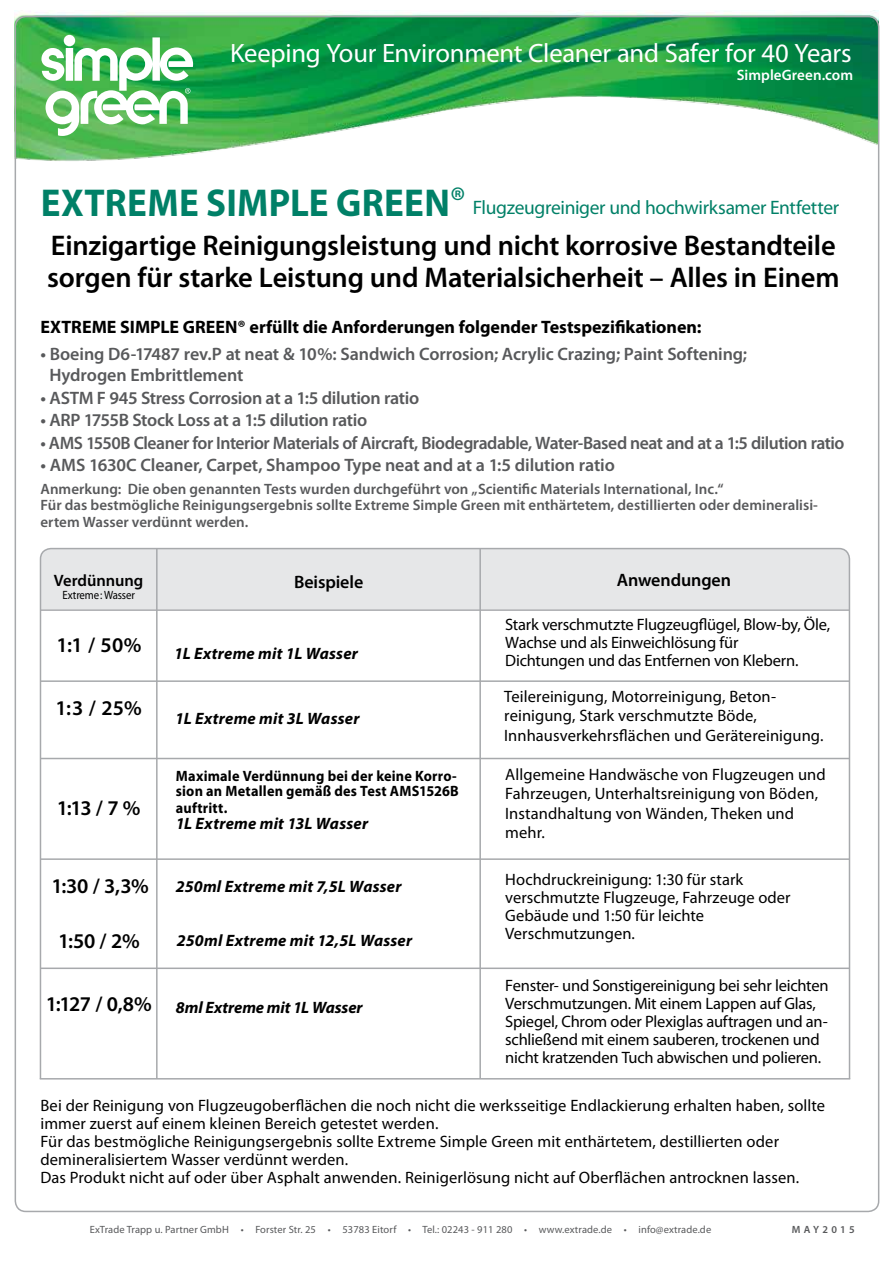
<style>
.page{position:relative;width:893px;height:1263px;background:#fff}
.page>*{position:absolute;margin:0;border:0;box-sizing:border-box;transform-origin:0 0}
.t1{font:600 28.5px/31.5px "Myriad Pro";letter-spacing:-.01em;color:#000}
.t2{font:26.7px "Myriad Pro";letter-spacing:-.01em;color:#fff}
.t3{font:600 21px "Myriad Pro";letter-spacing:-.015em;color:#000}
.t4{font:19.5px "Myriad Pro";letter-spacing:-.015em;color:#008067}
.t5{font:600 18px/21px "Myriad Pro";letter-spacing:-.015em;color:#58595b}
.t6{font:700 18px "Myriad Pro";letter-spacing:-.005em;color:#000}
.t7{font:600 18px "Myriad Pro";letter-spacing:-.005em;color:#000}
.t8{font:16.5px/18px "Myriad Pro";letter-spacing:.005em;color:#000}
.t9{font:16.5px/18px "Myriad Pro";letter-spacing:-.015em;color:#000}
.t10{font:italic 700 16.5px "Myriad Pro";letter-spacing:.015em;color:#000}
.t11{font:italic 700 16.5px "Myriad Pro";letter-spacing:-.005em;color:#000}
.t12{font:600 16.5px "Myriad Pro";letter-spacing:-.005em;color:#000}
.t13{font:600 15px/16.5px "Myriad Pro";color:#58595b}
.t14{font:700 15px/15px "Myriad Pro";letter-spacing:.015em;color:#000;scale:.95 1}
.t15{font:600 15px "Myriad Pro";letter-spacing:.005em;color:#fff}
.t16{font:12px "Myriad Pro";letter-spacing:-.015em;color:#000;scale:.9 1}
.t17{font:10.5px "Myriad Pro";letter-spacing:.01em;color:#58595b}
.t18{font:600 10.5px "Myriad Pro";letter-spacing:.32em;color:#58595b}
.s1{font-weight:700;font-size:39px}
.s2{font-size:39px}
</style>
<div class="page">
<img style="left:15px;top:10px;width:864px;height:151px">
<svg style="left:41px;top:35px;width:152px;height:101px"></svg>
<svg style="left:39px;top:547px;width:812px;height:533px"></svg>
<h2 class="t2" style="left:230px;top:37px;width:623px">Keeping Your Environment Cleaner and Safer for 40 Years</h2>
<p class="t15" style="left:737px;top:65px;width:118px">SimpleGreen.com</p>
<p class="t4" style="left:41px;top:195px;width:800px"><span class="s1">Extreme SIMPLE GREEN</span><span class="s2">®</span> Flugzeugreiniger und hochwirksamer Entfetter</p>
<h1 class="t1" style="left:47px;top:229px;width:794px">Einzigartige Reinigungsleistung und nicht korrosive Bestandteile sorgen für starke Leistung und Materialsicherheit – Alles in Einem</h1>
<p class="t6" style="left:40px;top:315px;width:662px">EXTREME SIMPLE GREEN® erfüllt die Anforderungen folgender Testspezifikationen:</p>
<p class="t5" style="left:49px;top:343px;width:699px;text-indent:-9px">• Boeing D6-17487 rev.P at neat &amp; 10%: Sandwich Corrosion; Acrylic Crazing; Paint Softening;<br>Hydrogen Embrittlement</p>
<p class="t5" style="left:40px;top:387px;width:380px">• ASTM F 945 Stress Corrosion at a 1:5 dilution ratio</p>
<p class="t5" style="left:40px;top:409px;width:328px">• ARP 1755B Stock Loss at a 1:5 dilution ratio</p>
<p class="t5" style="left:40px;top:431px;width:805px">• AMS 1550B Cleaner for Interior Materials of Aircraft, Biodegradable, Water-Based neat and at a 1:5 dilution ratio</p>
<p class="t5" style="left:40px;top:454px;width:576px">• AMS 1630C Cleaner, Carpet, Shampoo Type neat and at a 1:5 dilution ratio</p>
<p class="t13" style="left:40px;top:480px;width:779px">Anmerkung: Die oben genannten Tests wurden durchgeführt von „Scientific Materials International, Inc.“<br>Für das bestmögliche Reinigungsergebnis sollte Extreme Simple Green mit enthärtetem, destillierten oder demineralisi&shy;ertem Wasser verdünnt werden.</p>
<p class="t12" style="left:54px;top:570px;width:91px">Verdünnung</p>
<p class="t7" style="left:294px;top:571px;width:71px">Beispiele</p>
<p class="t7" style="left:617px;top:568px;width:116px">Anwendungen</p>
<p class="t16" style="left:62px;top:588px;width:82px">Extreme: Wasser</p>
<p class="t3" style="left:57px;top:631px;width:86px">1:1 / 50%</p>
<p class="t9" style="left:505px;top:615px;width:326px">Stark verschmutzte Flugzeugflügel, Blow-by, Öle,<br>Wachse und als Einweichlösung für<br>Dichtungen und das Entfernen von Klebern.</p>
<p class="t10" style="left:174px;top:643px;width:185px">1L Extreme mit 1L Wasser</p>
<p class="t8" style="left:504px;top:686px;width:321px;line-height:19.5px">Teilereinigung, Motorreinigung, Beton&shy;reinigung, Stark verschmutzte Böde,<br>Innhausverkehrsflächen und Gerätereinigung.</p>
<p class="t8" style="left:505px;top:764px;width:322px;line-height:19.5px">Allgemeine Handwäsche von Flugzeugen und Fahrzeugen, Unterhaltsreinigung von Böden, Instandhaltung von Wänden, Theken und mehr.</p>
<p class="t8" style="left:505px;top:870px;width:287px">Hochdruckreinigung: 1:30 für stark verschmutzte Flugzeuge, Fahrzeuge oder<br>Gebäude und 1:50 für leichte<br>Verschmutzungen.</p>
<p class="t9" style="left:505px;top:976px;width:325px">Fenster- und Sonstigereinigung bei sehr leichten Verschmutzungen. Mit einem Lappen auf Glas, Spiegel, Chrom oder Plexiglas auftragen und an&shy;schließend mit einem sauberen, trockenen und nicht kratzenden Tuch abwischen und polieren.</p>
<p class="t8" style="left:40px;top:1096px;width:786px">Bei der Reinigung von Flugzeugoberflächen die noch nicht die werksseitige Endlackierung erhalten haben, sollte immer zuerst auf einem kleinen Bereich getestet werden.<br>Für das bestmögliche Reinigungsergebnis sollte Extreme Simple Green mit enthärtetem, destillierten oder demineralisiertem Wasser verdünnt werden.<br>Das Produkt nicht auf oder über Asphalt anwenden. Reinigerlösung nicht auf Oberflächen antrocknen lassen.</p>
<p class="t3" style="left:56px;top:695px;width:88px">1:3 / 25%</p>
<p class="t10" style="left:175px;top:707px;width:186px">1L Extreme mit 3L Wasser</p>
<p class="t14" style="left:176px;top:768px;width:299px">Maximale Verdünnung bei der keine Korro&shy;sion an Metallen gemäß des Test AMS1526B</p>
<p class="t14" style="left:176px;top:799px;width:56px">auftritt.</p>
<p class="t10" style="left:176px;top:813px;width:194px">1L Extreme mit 13L Wasser</p>
<p class="t3" style="left:57px;top:795px;width:85px">1:13 / 7 %</p>
<p class="t3" style="left:51px;top:872px;width:99px">1:30 / 3,3%</p>
<p class="t3" style="left:58px;top:928px;width:83px">1:50 / 2%</p>
<p class="t10" style="left:176px;top:875px;width:227px">250ml Extreme mit 7,5L Wasser</p>
<p class="t10" style="left:177px;top:929px;width:237px">250ml Extreme mit 12,5L Wasser</p>
<p class="t3" style="left:46px;top:990px;width:107px">1:127 / 0,8%</p>
<p class="t11" style="left:176px;top:996px;width:188px">8ml Extreme mit 1L Wasser</p>
<p class="t17" style="left:90px;top:1223px;width:623px">ExTrade Trapp u. Partner GmbH • Forster Str. 25 • 53783 Eitorf • Tel.: 02243 - 911 280 • www.extrade.de • info@extrade.de</p>
<p class="t18" style="left:792px;top:1223px;width:64px">MAY2015</p>
</div>
